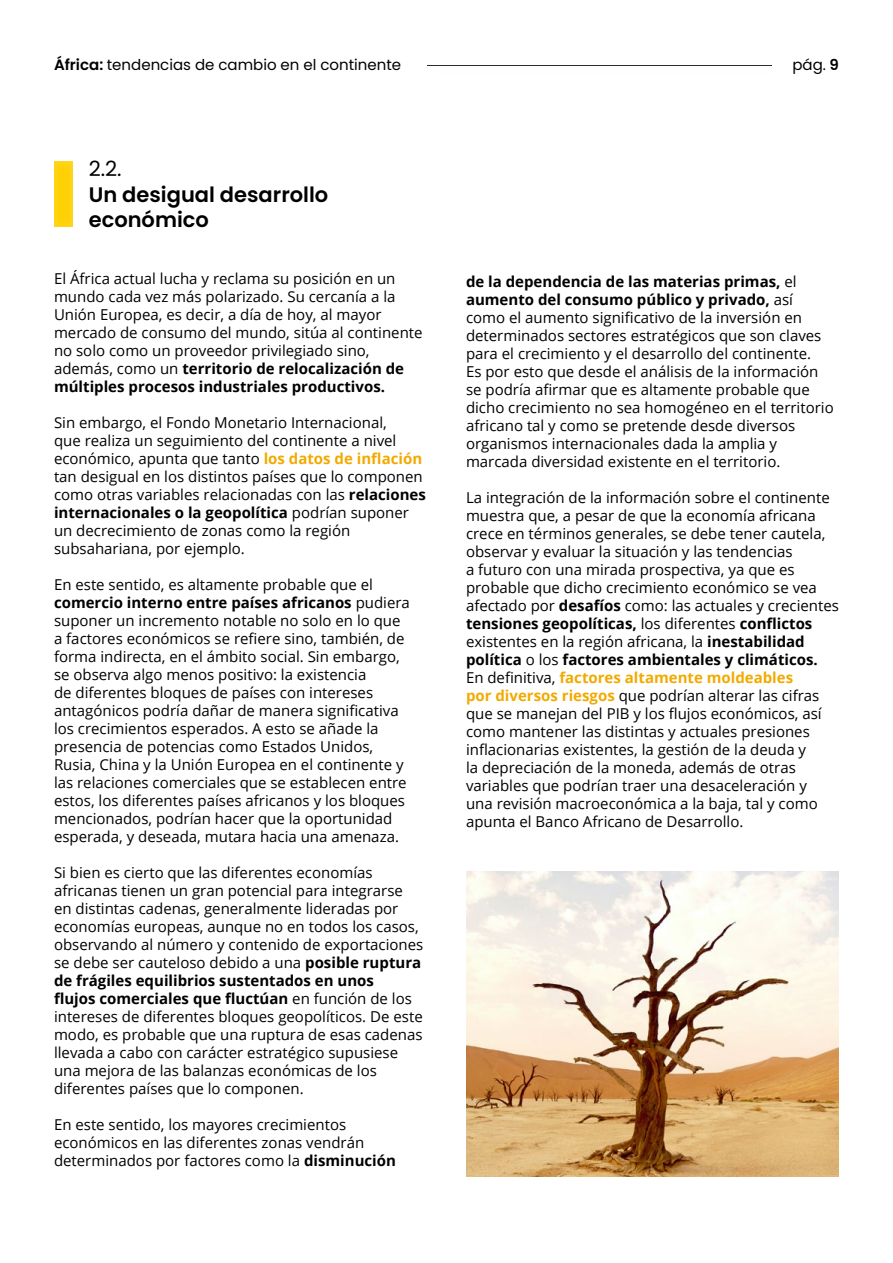
<style>
.page{position:relative;width:893px;height:1263px;background:#fff}
.page>*{position:absolute;margin:0;border:0;box-sizing:border-box;transform-origin:0 0}
.t1{font:600 21px/25.2px "Poppins";color:#000}
.t2{font:21px "Poppins";color:#000}
.t3{font:15px/18px "Open Sans";color:#000}
.t4{font:15px "Poppins";color:#000}
.s1{font-weight:600}
.s2{font-weight:700}
.s3{font-weight:700;color:#f2aa00}
</style>
<div class="page">
<img style="left:466px;top:871px;width:373px;height:305px">
<div style="left:40px;top:148px;width:47px;height:80px;background:#fff;opacity:.18"></div>
<p class="t4" style="left:54px;top:56px;width:349px"><span class="s1">África:</span> tendencias de cambio en el continente</p>
<p class="t4" style="left:792px;top:56px;width:48px">pág. <span class="s1">9</span></p>
<h1 class="t2" style="left:89px;top:157px;width:34px">2.2.</h1>
<h1 class="t1" style="left:89px;top:182px;width:241px">Un desigual desarrollo económico</h1>
<p class="t3" style="left:54px;top:269px;width:370px">El África actual lucha y reclama su posición en un mundo cada vez más polarizado. Su cercanía a la Unión Europea, es decir, a día de hoy, al mayor mercado de consumo del mundo, sitúa al continente no solo como un proveedor privilegiado sino, además, como un <span class="s2">territorio de relocalización de múltiples procesos industriales productivos.</span></p>
<p class="t3" style="left:54px;top:413px;width:373px">Sin embargo, el Fondo Monetario Internacional,<br>que realiza un seguimiento del continente a nivel económico, apunta que tanto <span class="s3">los datos de inflación </span>tan desigual en los distintos países que lo componen como otras variables relacionadas con las <span class="s2">relaciones internacionales o la geopolítica</span> podrían suponer un decrecimiento de zonas como la región subsahariana, por ejemplo.</p>
<p class="t3" style="left:54px;top:575px;width:357px">En este sentido, es altamente probable que el <span class="s2">comercio interno entre países africanos</span> pudiera suponer un incremento notable no solo en lo que a factores económicos se refiere sino, también, de forma indirecta, en el ámbito social. Sin embargo, se observa algo menos positivo: la existencia<br>de diferentes bloques de países con intereses antagónicos podría dañar de manera significativa los crecimientos esperados. A esto se añade la presencia de potencias como Estados Unidos, Rusia, China y la Unión Europea en el continente y las relaciones comerciales que se establecen entre estos, los diferentes países africanos y los bloques mencionados, podrían hacer que la oportunidad esperada, y deseada, mutara hacia una amenaza.</p>
<p class="t3" style="left:54px;top:863px;width:371px">Si bien es cierto que las diferentes economías africanas tienen un gran potencial para integrarse en distintas cadenas, generalmente lideradas por economías europeas, aunque no en todos los casos, observando al número y contenido de exportaciones se debe ser cauteloso debido a una <span class="s2">posible ruptura de frágiles equilibrios sustentados en unos<br>flujos comerciales que fluctúan</span> en función de los intereses de diferentes bloques geopolíticos. De este modo, es probable que una ruptura de esas cadenas llevada a cabo con carácter estratégico supusiese una mejora de las balanzas económicas de los diferentes países que lo componen.</p>
<p class="t3" style="left:54px;top:1115px;width:343px">En este sentido, los mayores crecimientos económicos en las diferentes zonas vendrán determinados por factores como la <span class="s2">disminución</span></p>
<p class="t3" style="left:466px;top:272px;width:369px"><span class="s2">de la dependencia de las materias primas,</span> el <span class="s2">aumento del consumo público y privado,</span> así como el aumento significativo de la inversión en determinados sectores estratégicos que son claves para el crecimiento y el desarrollo del continente.<br>Es por esto que desde el análisis de la información se podría afirmar que es altamente probable que dicho crecimiento no sea homogéneo en el territorio africano tal y como se pretende desde diversos organismos internacionales dada la amplia y marcada diversidad existente en el territorio.</p>
<p class="t3" style="left:466px;top:488px;width:374px">La integración de la información sobre el continente muestra que, a pesar de que la economía africana crece en términos generales, se debe tener cautela, observar y evaluar la situación y las tendencias<br>a futuro con una mirada prospectiva, ya que es probable que dicho crecimiento económico se vea afectado por <span class="s2">desafíos</span> como: las actuales y crecientes <span class="s2">tensiones geopolíticas,</span> los diferentes <span class="s2">conflictos </span>existentes en la región africana, la <span class="s2">inestabilidad política</span> o los <span class="s2">factores ambientales y climáticos.<br></span>En definitiva, <span class="s3">factores altamente moldeables<br>por diversos riesgos</span> que podrían alterar las cifras que se manejan del PIB y los flujos económicos, así como mantener las distintas y actuales presiones inflacionarias existentes, la gestión de la deuda y<br>la depreciación de la moneda, además de otras variables que podrían traer una desaceleración y<br>una revisión macroeconómica a la baja, tal y como apunta el Banco Africano de Desarrollo.</p>
</div>
